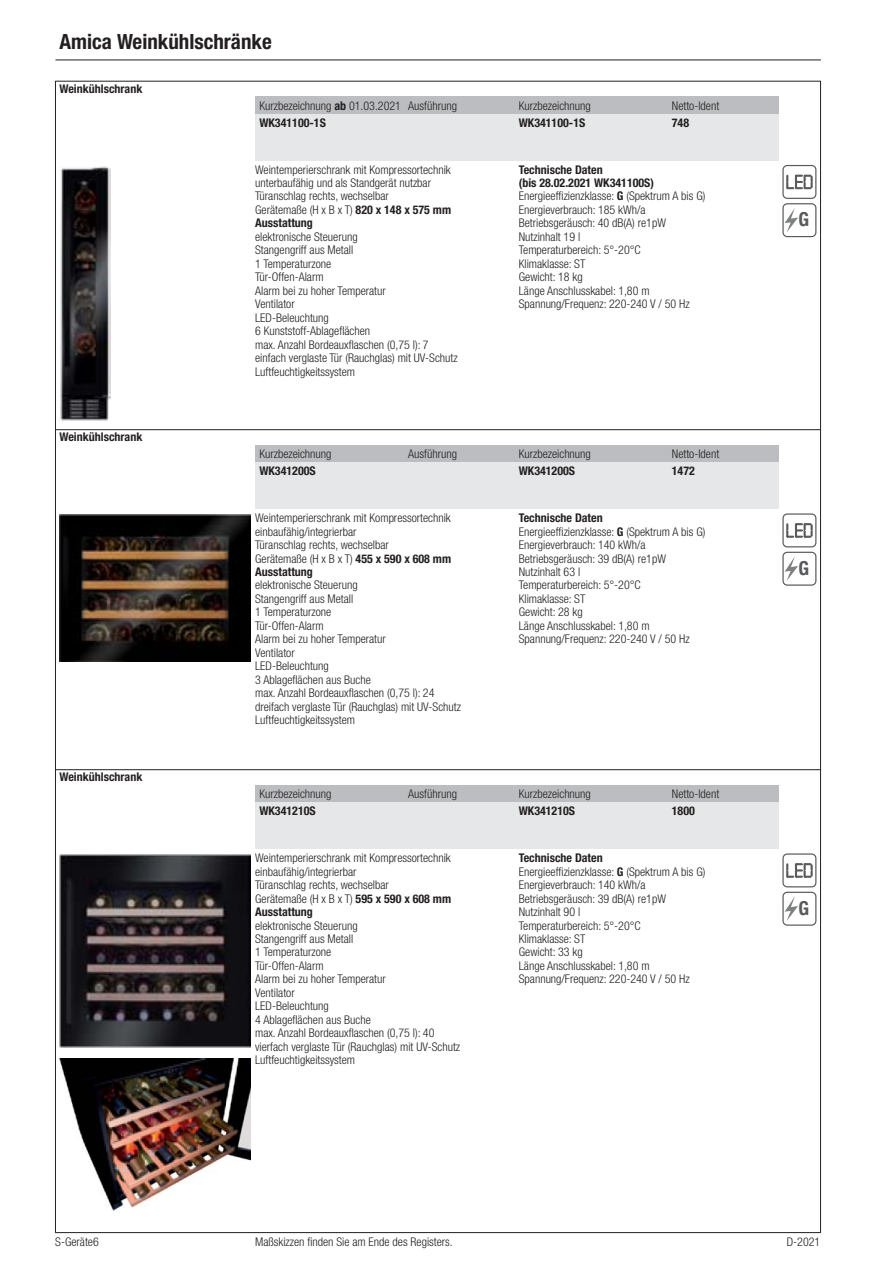
<style>
.page{position:relative;width:893px;height:1263px;background:#fff}
.page>*{position:absolute;margin:0;border:0;box-sizing:border-box;transform-origin:0 0}
.t1{font:700 condensed 21px "Helvetica Neue LT Pro";color:#231f20}
.t2{font:700 condensed 19.2px "Helvetica Neue LT Com";color:#58595b}
.t3{font:300 condensed 12px/13.5px "Helvetica Neue LT Pro";color:#231f20}
.t4{font:700 condensed 12px "Helvetica Neue LT Pro";color:#231f20}
.s1{font-weight:700}
</style>
<div class="page">
<hr style="left:55px;top:1232px;width:765px;height:1px;background:#231f20">
<hr style="left:55px;top:81px;width:1px;height:1152px;background:#231f20">
<hr style="left:820px;top:81px;width:1px;height:1152px;background:#231f20">
<hr style="left:55px;top:81px;width:765px;height:1px;background:#231f20">
<hr style="left:55px;top:60px;width:765px;height:1px;background:#231f20">
<div style="left:255px;top:445px;width:523px;height:17px;background:#bbbdc0"></div>
<div style="left:255px;top:462px;width:523px;height:47px;background:#e6e7e8"></div>
<hr style="left:55px;top:429px;width:765px;height:1px;background:#231f20">
<svg style="left:782px;top:513px;width:34px;height:73px"></svg>
<img style="left:60px;top:515px;width:191px;height:146px">
<div style="left:255px;top:785px;width:523px;height:17px;background:#bbbdc0"></div>
<div style="left:255px;top:802px;width:523px;height:47px;background:#e6e7e8"></div>
<hr style="left:55px;top:769px;width:765px;height:1px;background:#231f20">
<svg style="left:782px;top:853px;width:34px;height:73px"></svg>
<img style="left:60px;top:855px;width:191px;height:193px">
<img style="left:60px;top:1059px;width:191px;height:152px">
<div style="left:255px;top:97px;width:523px;height:17px;background:#bbbdc0"></div>
<div style="left:255px;top:114px;width:523px;height:47px;background:#e6e7e8"></div>
<svg style="left:782px;top:165px;width:34px;height:72px"></svg>
<img style="left:60px;top:166px;width:50px;height:255px">
<h1 class="t1" style="left:60px;top:34px;width:214px">Amica Weinkühlschränke</h1>
<p class="t4" style="left:59px;top:84px;width:84px">Weinkühlschrank</p>
<p class="t4" style="left:60px;top:433px;width:84px">Weinkühlschrank</p>
<p class="t4" style="left:60px;top:773px;width:84px">Weinkühlschrank</p>
<p class="t3" style="left:259px;top:100px;width:143px">Kurzbezeichnung <span class="s1">ab</span> 01.03.2021</p>
<p class="t3" style="left:408px;top:100px;width:50px">Ausführung</p>
<p class="t3" style="left:519px;top:100px;width:74px">Kurzbezeichnung</p>
<p class="t3" style="left:672px;top:100px;width:49px">Netto-Ident</p>
<p class="t4" style="left:259px;top:118px;width:68px">WK341100-1S</p>
<p class="t4" style="left:519px;top:118px;width:68px">WK341100-1S</p>
<p class="t4" style="left:672px;top:118px;width:19px">748</p>
<p class="t3" style="left:255px;top:164px;width:197px">Weintemperierschrank mit Kompressortechnik unterbaufähig und als Standgerät nutzbar Türanschlag rechts, wechselbar<br>Gerätemaße (H x B x T) <span class="s1">820 x 148 x 575 mm Ausstattung</span></p>
<p class="t3" style="left:255px;top:231px;width:204px">elektronische Steuerung<br>Stangengriff aus Metall<br>1 Temperaturzone<br>Tür-Offen-Alarm<br>Alarm bei zu hoher Temperatur<br>Ventilator<br>LED-Beleuchtung<br>6 Kunststoff-Ablageflächen<br>max. Anzahl Bordeauxflaschen (0,75 l): 7 einfach verglaste Tür (Rauchglas) mit UV-Schutz<br>Luftfeuchtigkeitssystem</p>
<p class="t3" style="left:519px;top:164px;width:188px"><span class="s1">Technische Daten<br>(bis 28.02.2021 WK341100S)<br></span>Energieeffizienzklasse: <span class="s1">G</span> (Spektrum A bis G)<br>Energieverbrauch: 185 kWh/a<br>Betriebsgeräusch: 40 dB(A) re1pW<br>Nutzinhalt 19 l<br>Temperaturbereich: 5°-20°C<br>Klimaklasse: ST<br>Gewicht: 18 kg<br>Länge Anschlusskabel: 1,80 m<br>Spannung/Frequenz: 220-240 V / 50 Hz</p>
<p class="t3" style="left:259px;top:448px;width:74px">Kurzbezeichnung</p>
<p class="t3" style="left:408px;top:448px;width:50px">Ausführung</p>
<p class="t3" style="left:519px;top:448px;width:74px">Kurzbezeichnung</p>
<p class="t3" style="left:672px;top:448px;width:49px">Netto-Ident</p>
<p class="t4" style="left:259px;top:467px;width:58px">WK341200S</p>
<p class="t4" style="left:519px;top:467px;width:58px">WK341200S</p>
<p class="t4" style="left:672px;top:467px;width:25px">1472</p>
<p class="t3" style="left:255px;top:512px;width:197px">Weintemperierschrank mit Kompressortechnik einbaufähig/integrierbar<br>Türanschlag rechts, wechselbar<br>Gerätemaße (H x B x T) <span class="s1">455 x 590 x 608 mm<br>Ausstattung</span></p>
<p class="t3" style="left:255px;top:580px;width:207px">elektronische Steuerung<br>Stangengriff aus Metall<br>1 Temperaturzone<br>Tür-Offen-Alarm<br>Alarm bei zu hoher Temperatur<br>Ventilator<br>LED-Beleuchtung<br>3 Ablageflächen aus Buche<br>max. Anzahl Bordeauxflaschen (0,75 l): 24 dreifach verglaste Tür (Rauchglas) mit UV-Schutz<br>Luftfeuchtigkeitssystem</p>
<p class="t3" style="left:519px;top:512px;width:188px"><span class="s1">Technische Daten<br></span>Energieeffizienzklasse: <span class="s1">G</span> (Spektrum A bis G)<br>Energieverbrauch: 140 kWh/a<br>Betriebsgeräusch: 39 dB(A) re1pW<br>Nutzinhalt 63 l<br>Temperaturbereich: 5°-20°C<br>Klimaklasse: ST<br>Gewicht: 28 kg<br>Länge Anschlusskabel: 1,80 m<br>Spannung/Frequenz: 220-240 V / 50 Hz</p>
<p class="t3" style="left:259px;top:788px;width:74px">Kurzbezeichnung</p>
<p class="t3" style="left:408px;top:788px;width:50px">Ausführung</p>
<p class="t3" style="left:519px;top:788px;width:74px">Kurzbezeichnung</p>
<p class="t3" style="left:672px;top:788px;width:49px">Netto-Ident</p>
<p class="t4" style="left:259px;top:807px;width:58px">WK341210S</p>
<p class="t4" style="left:519px;top:807px;width:58px">WK341210S</p>
<p class="t4" style="left:672px;top:807px;width:25px">1800</p>
<p class="t3" style="left:255px;top:852px;width:197px">Weintemperierschrank mit Kompressortechnik einbaufähig/integrierbar<br>Türanschlag rechts, wechselbar<br>Gerätemaße (H x B x T) <span class="s1">595 x 590 x 608 mm<br>Ausstattung</span></p>
<p class="t3" style="left:255px;top:920px;width:206px">elektronische Steuerung<br>Stangengriff aus Metall<br>1 Temperaturzone<br>Tür-Offen-Alarm<br>Alarm bei zu hoher Temperatur<br>Ventilator<br>LED-Beleuchtung<br>4 Ablageflächen aus Buche<br>max. Anzahl Bordeauxflaschen (0,75 l): 40 vierfach verglaste Tür (Rauchglas) mit UV-Schutz<br>Luftfeuchtigkeitssystem</p>
<p class="t3" style="left:519px;top:852px;width:188px"><span class="s1">Technische Daten<br></span>Energieeffizienzklasse: <span class="s1">G</span> (Spektrum A bis G)<br>Energieverbrauch: 140 kWh/a<br>Betriebsgeräusch: 39 dB(A) re1pW<br>Nutzinhalt 90 l<br>Temperaturbereich: 5°-20°C<br>Klimaklasse: ST<br>Gewicht: 33 kg<br>Länge Anschlusskabel: 1,80 m<br>Spannung/Frequenz: 220-240 V / 50 Hz</p>
<h2 class="t2" style="left:798px;top:212px;width:12px">G</h2>
<h2 class="t2" style="left:798px;top:561px;width:12px">G</h2>
<h2 class="t2" style="left:798px;top:901px;width:12px">G</h2>
<p class="t3" style="left:55px;top:1236px;width:45px">S-Geräte6</p>
<p class="t3" style="left:786px;top:1236px;width:35px">D-2021</p>
<p class="t3" style="left:255px;top:1236px;width:199px">Maßskizzen finden Sie am Ende des Registers.</p>
</div>
